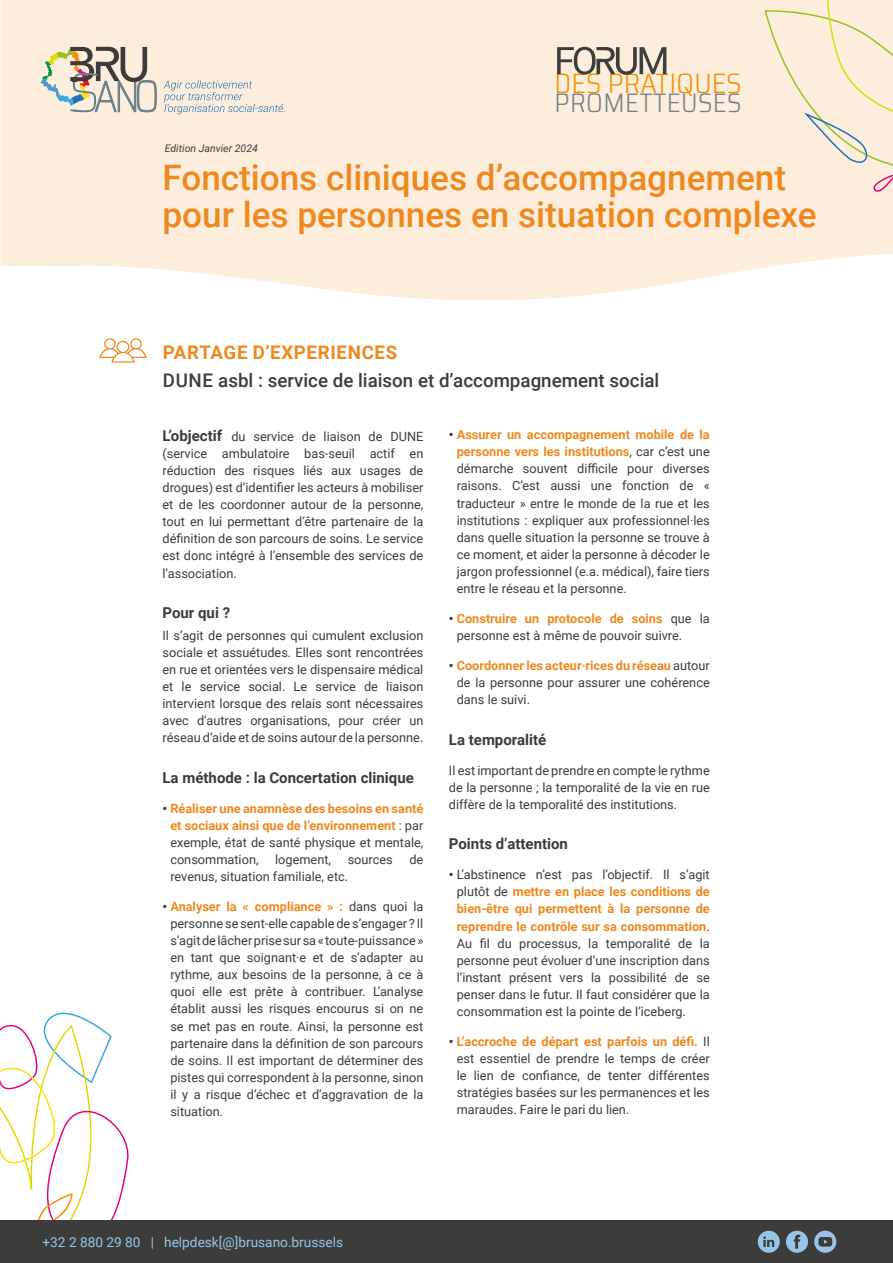
<style>
.page{position:relative;width:893px;height:1263px;background:#fff}
.page>*{position:absolute;margin:0;border:0;box-sizing:border-box;transform-origin:0 0}
.t1{font:500 35.1px/37.5px "Roboto";color:#ef891f}
.t2{font:300 semi-condensed 28.05px "Saira";letter-spacing:.01em;color:#f29100}
.t3{font:300 semi-condensed 26.85px "Saira";letter-spacing:.015em;color:#747f85}
.t4{font:500 18.75px "Roboto";color:#3c3d3b}
.t5{font:700 18.75px "Roboto";letter-spacing:.035em;color:#ef891f}
.t6{font:700 15px "Roboto";color:#3c3d3b}
.t7{font:13.65px "Roboto";color:#97c5e9}
.t8{font:12.75px/17.1px "Roboto";color:#3c3d3b;text-align:justify}
.t9{font:700 12.75px/17.1px "Roboto";color:#ef891f;text-align:justify}
.t10{font:italic 10.5px "Roboto";color:#3c3d3b}
.s1{font-weight:700;font-size:15px}
.s2{font-weight:900;color:#3c3d3b}
.s3{font-weight:400;color:#3c3d3b}
.s4{font-weight:900}
.s5{font-weight:700;color:#ef891f}
</style>
<div class="page">
<svg style="left:0;top:1012px;width:129px;height:208px"></svg>
<svg style="left:0;top:0;width:893px;height:301px;background:#fdeedf"></svg>
<div style="left:0;top:1220px;width:893px;height:43px;background:#3c3d3b"></div>
<svg style="left:814px;top:1231px;width:22px;height:22px"></svg>
<svg style="left:758px;top:1231px;width:22px;height:22px"></svg>
<svg style="left:786px;top:1231px;width:22px;height:22px"></svg>
<div style="left:764px;top:0;width:129px;height:195px;background:#fdeddd"></div>
<svg style="left:40px;top:47px;width:117px;height:66px;background:#c9c2b4"></svg>
<svg style="left:164px;top:80px;width:121px;height:34px;background:#e3ded8"></svg>
<svg style="left:557px;top:47px;width:109px;height:28px;background:#b2a89d"></svg>
<svg style="left:99px;top:338px;width:48px;height:25px"></svg>
<p class="t10" style="left:165px;top:141px;width:95px">Edition Janvier 2024</p>
<h2 class="t2" style="left:554px;top:63px;width:189px">DES PRATIQUES</h2>
<h3 class="t3" style="left:555px;top:83px;width:189px">PROMETTEUSES</h3>
<h1 class="t1" style="left:163px;top:157px;width:656px">Fonctions cliniques d’accompagnement pour les personnes en situation complexe</h1>
<h3 class="t5" style="left:163px;top:339px;width:236px">PARTAGE D’EXPERIENCES</h3>
<h3 class="t4" style="left:163px;top:367px;width:498px">DUNE asbl : service de liaison et d’accompagnement social</h3>
<p class="t8" style="left:163px;top:427px;width:262px"><span class="s1">L’objectif</span> du service de liaison de DUNE (service ambulatoire bas-seuil actif en réduction des risques liés aux usages de drogues) est d’identifier les acteurs à mobiliser et de les coordonner autour de la personne, tout en lui permettant d’être partenaire de la définition de son parcours de soins. Le service est donc intégré à l’ensemble des services de l’association.</p>
<p class="t6" style="left:163px;top:602px;width:69px">Pour qui ?</p>
<p class="t8" style="left:163px;top:626px;width:262px">Il s’agit de personnes qui cumulent exclusion sociale et assuétudes. Elles sont rencontrées en rue et orientées vers le dispensaire médical et le service social. Le service de liaison intervient lorsque des relais sont nécessaires avec d’autres organisations, pour créer un réseau d’aide et de soins autour de la personne.</p>
<p class="t6" style="left:163px;top:767px;width:253px">La méthode : la Concertation clinique</p>
<p class="t9" style="left:170px;top:799px;width:255px;text-indent:-8px"><span class="s2">•</span> Réaliser une anamnèse des besoins en santé et sociaux ainsi que de l’environnement <span class="s3">: par exemple, état de santé physique et mentale, consommation,</span></p>
<p class="t8" style="left:275px;top:850px;width:57px">logement,</p>
<p class="t8" style="left:348px;top:850px;width:47px">sources</p>
<p class="t8" style="left:409px;top:850px;width:15px">de</p>
<p class="t8" style="left:170px;top:867px;width:179px">revenus, situation familiale, etc.</p>
<p class="t8" style="left:170px;top:897px;width:255px;text-indent:-8px"><span class="s4">•</span> <span class="s5">Analyser la « compliance » :</span> dans quoi la personne se sent-elle capable de s’engager ? Il s’agit de lâcher prise sur sa « toute-puissance » en tant que soignant·e et de s’adapter au rythme, aux besoins de la personne, à ce à quoi elle est prête à contribuer. L’analyse établit aussi les risques encourus si on ne se met pas en route. Ainsi, la personne est partenaire dans la définition de son parcours de soins. Il est important de déterminer des pistes qui correspondent à la personne, sinon il y a risque d’échec et d’aggravation de la situation.</p>
<p class="t8" style="left:457px;top:426px;width:255px;text-indent:-8px"><span class="s4">•</span> <span class="s5">Assurer un accompagnement mobile de la personne vers les institutions</span>, car c’est une démarche souvent difficile pour diverses raisons. C’est aussi une fonction de « traducteur » entre le monde de la rue et les institutions : expliquer aux professionnel·les dans quelle situation la personne se trouve à ce moment, et aider la personne à décoder le jargon professionnel (e.a. médical), faire tiers entre le réseau et la personne.</p>
<p class="t8" style="left:457px;top:609px;width:254px;text-indent:-8px"><span class="s4">•</span> <span class="s5">Construire un protocole de soins</span> que la personne est à même de pouvoir suivre.</p>
<p class="t8" style="left:457px;top:656px;width:254px;text-indent:-8px"><span class="s4">•</span> <span class="s5">Coordonner les acteur·rices du réseau</span> autour de la personne pour assurer une cohérence dans le suivi.</p>
<p class="t6" style="left:449px;top:729px;width:99px">La temporalité</p>
<p class="t8" style="left:449px;top:761px;width:262px">Il est important de prendre en compte le rythme de la personne ; la temporalité de la vie en rue diffère de la temporalité des institutions.</p>
<p class="t6" style="left:449px;top:833px;width:121px">Points d’attention</p>
<p class="t8" style="left:457px;top:866px;width:255px;text-indent:-8px"><span class="s4">•</span> L’abstinence n’est pas l’objectif. Il s’agit plutôt de <span class="s5">mettre en place les conditions de bien-être qui permettent à la personne de reprendre le contrôle sur sa consommation</span>.<br>Au fil du processus, la temporalité de la personne peut évoluer d’une inscription dans l’instant présent vers la possibilité de se penser dans le futur. Il faut considérer que la consommation est la pointe de l’iceberg.</p>
<p class="t8" style="left:457px;top:1032px;width:255px;text-indent:-8px"><span class="s4">•</span> <span class="s5">L’accroche de départ est parfois un défi.</span> Il est essentiel de prendre le temps de créer le lien de confiance, de tenter différentes stratégies basées sur les permanences et les maraudes. Faire le pari du lien.</p>
<p class="t7" style="left:43px;top:1232px;width:302px">+32 2 880 29 80 | helpdesk[@]brusano.brussels</p>
</div>
